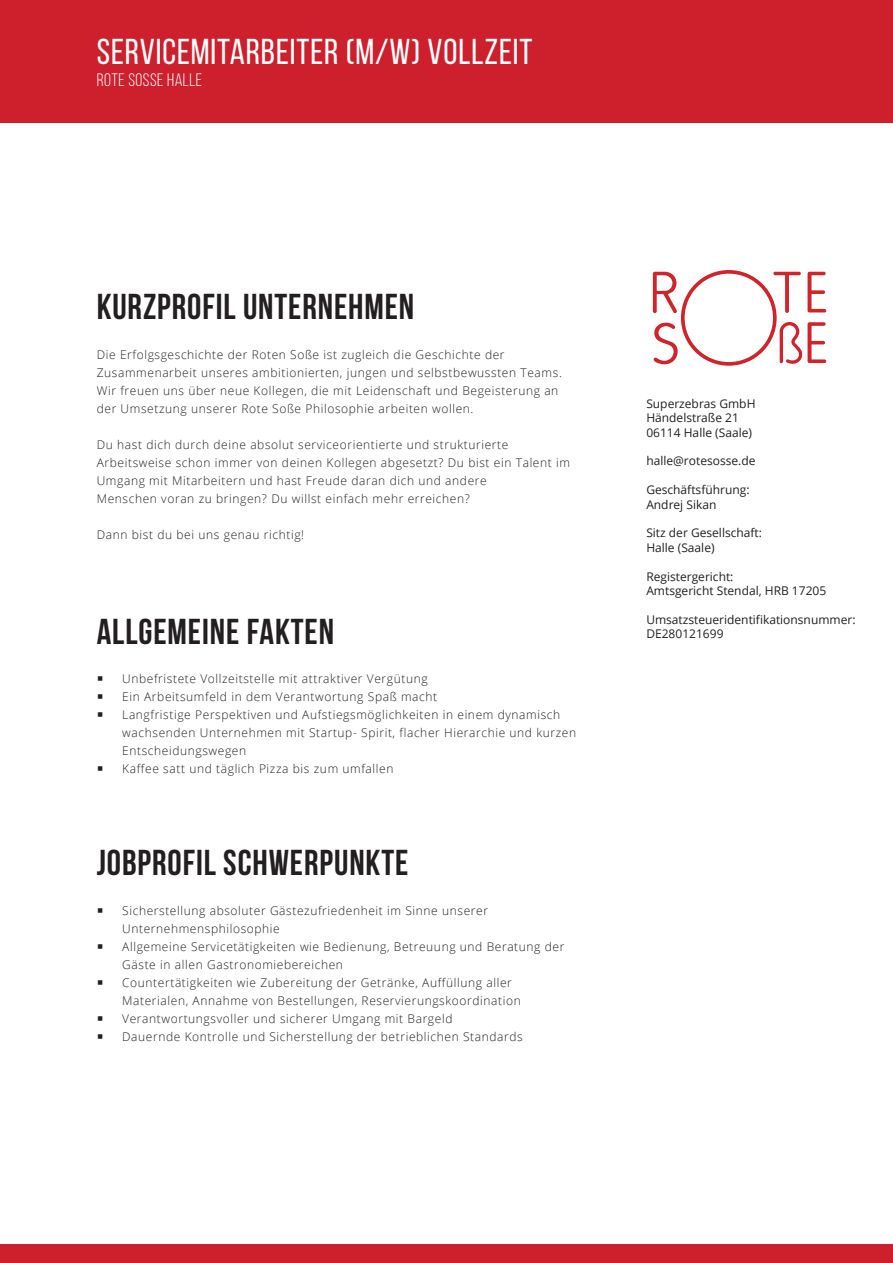
<style>
.page{position:relative;width:893px;height:1263px;background:#fff}
.page>*{position:absolute;margin:0;border:0;box-sizing:border-box;transform-origin:0 0}
.t1{font:700 36px "Bebas Neue";letter-spacing:.025em;color:#231f20}
.t2{font:36px "Bebas Neue";letter-spacing:.025em;color:#fff}
.t3{font:18px "Bebas Neue";letter-spacing:.025em;color:#fff}
.t4{font:300 12px/18px "Open Sans";letter-spacing:.05em;color:#231f20}
.t5{font:12px/14.4px "Open Sans";color:#231f20}
</style>
<div class="page">
<div style="left:0;top:0;width:893px;height:123px;background:#ce1f2d"></div>
<div style="left:0;top:1244px;width:893px;height:19px;background:#ce1f2d"></div>
<svg style="left:653px;top:270px;width:173px;height:96px"></svg>
<h1 class="t2" style="left:97px;top:32px;width:437px">SERVICEMITARBEITER (M/W) VOLLZEIT</h1>
<h2 class="t3" style="left:97px;top:70px;width:107px">ROTE SOSSE HALLE</h2>
<h1 class="t1" style="left:97px;top:287px;width:319px">KURZPROFIL UNTERNEHMEN</h1>
<p class="t4" style="left:97px;top:345px;width:467px">Die Erfolgsgeschichte der Roten Soße ist zugleich die Geschichte der Zusammenarbeit unseres ambitionierten, jungen und selbstbewussten Teams.<br>Wir freuen uns über neue Kollegen, die mit Leidenschaft und Begeisterung an der Umsetzung unserer Rote Soße Philosophie arbeiten wollen.</p>
<p class="t4" style="left:97px;top:435px;width:475px">Du hast dich durch deine absolut serviceorientierte und strukturierte Arbeitsweise schon immer von deinen Kollegen abgesetzt? Du bist ein Talent im Umgang mit Mitarbeitern und hast Freude daran dich und andere<br>Menschen voran zu bringen? Du willst einfach mehr erreichen?</p>
<p class="t4" style="left:97px;top:525px;width:209px">Dann bist du bei uns genau richtig!</p>
<h1 class="t1" style="left:97px;top:611px;width:239px">ALLGEMEINE FAKTEN</h1>
<p class="t4" style="left:122px;top:669px;width:455px">Unbefristete Vollzeitstelle mit attraktiver Vergütung<br>Ein Arbeitsumfeld in dem Verantwortung Spaß macht<br>Langfristige Perspektiven und Aufstiegsmöglichkeiten in einem dynamisch wachsenden Unternehmen mit Startup- Spirit, flacher Hierarchie und kurzen Entscheidungswegen<br>Kaffee satt und täglich Pizza bis zum umfallen</p>
<h1 class="t1" style="left:97px;top:843px;width:313px">JOBPROFIL SCHWERPUNKTE</h1>
<p class="t4" style="left:122px;top:901px;width:444px">Sicherstellung absoluter Gästezufriedenheit im Sinne unserer Unternehmensphilosophie<br>Allgemeine Servicetätigkeiten wie Bedienung, Betreuung und Beratung der Gäste in allen Gastronomiebereichen<br>Countertätigkeiten wie Zubereitung der Getränke, Auffüllung aller Materialen, Annahme von Bestellungen, Reservierungskoordination Verantwortungsvoller und sicherer Umgang mit Bargeld<br>Dauernde Kontrolle und Sicherstellung der betrieblichen Standards</p>
<p class="t5" style="left:646px;top:396px;width:111px">Superzebras GmbH<br>Händelstraße 21<br>06114 Halle (Saale)</p>
<p class="t5" style="left:646px;top:454px;width:111px">halle@rotesosse.de</p>
<p class="t5" style="left:646px;top:482px;width:105px">Geschäftsführung:<br>Andrej Sikan</p>
<p class="t5" style="left:646px;top:526px;width:117px">Sitz der Gesellschaft:<br>Halle (Saale)</p>
<p class="t5" style="left:646px;top:569px;width:181px">Registergericht:<br>Amtsgericht Stendal, HRB 17205</p>
<p class="t5" style="left:646px;top:612px;width:211px">Umsatzsteueridentifikationsnummer:<br>DE280121699</p>
</div>
